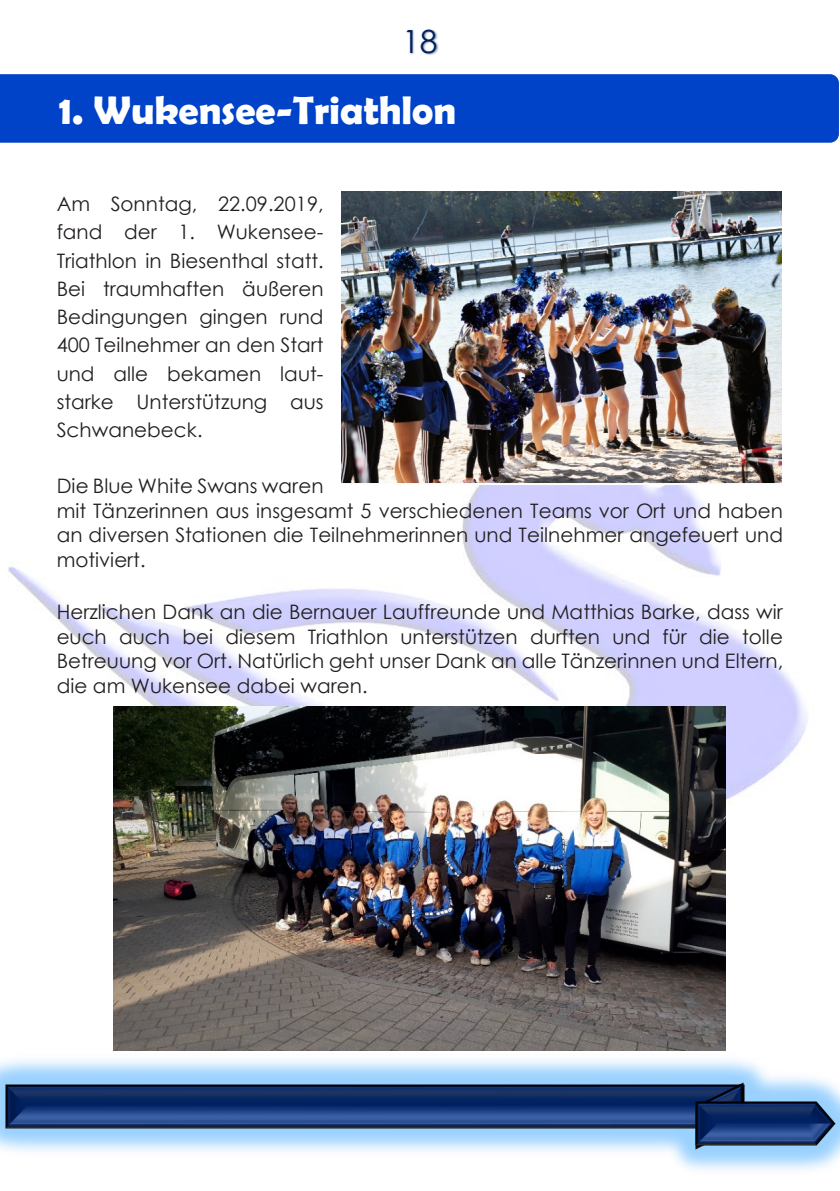
<style>
.page{position:relative;width:840px;height:1191px;background:#fff}
.page>*{position:absolute;margin:0;border:0;box-sizing:border-box;transform-origin:0 0}
.t1{font:700 40px "Berlin Sans FB Demi";color:#fff}
.t2{font:32px "Century Gothic";color:#002060}
.t3{font:20px/28.2px "Century Gothic";color:#231f20;text-align:justify}
</style>
<div class="page">
<img style="left:8px;top:191px;width:799px;height:791px">
<img style="left:0;top:1047px;width:839px;height:124px">
<img style="left:6px;top:1085px;width:738px;height:43px">
<img style="left:694px;top:1082px;width:48px;height:68px">
<img style="left:694px;top:1101px;width:140px;height:44px">
<img style="left:407px;top:29px;width:32px;height:26px">
<div style="left:0;top:74px;width:838px;height:69px;background:#0042c8"></div>
<img style="left:341px;top:192px;width:440px;height:292px">
<img style="left:114px;top:706px;width:611px;height:344px">
<p class="t2" style="left:402px;top:19px;width:37px">18</p>
<p class="t1" style="left:59px;top:87px;width:398px">1. Wukensee-Triathlon</p>
<p class="t3" style="left:57px;top:190px;width:268px">Am Sonntag, 22.09.2019, fand der 1. Wukensee-Triathlon in Biesenthal statt.<br>Bei traumhaften äußeren Bedingungen gingen rund 400 Teilnehmer an den Start und alle bekamen laut&shy;starke Unterstützung aus Schwanebeck.</p>
<p class="t3" style="left:57px;top:473px;width:727px;line-height:24.4px;text-align:left">Die Blue White Swans waren<br>mit Tänzerinnen aus insgesamt 5 verschiedenen Teams vor Ort und haben an diversen Stationen die Teilnehmerinnen und Teilnehmer angefeuert und motiviert.</p>
<p class="t3" style="left:57px;top:599px;width:727px;line-height:24.6px">Herzlichen Dank an die Bernauer Lauffreunde und Matthias Barke, dass wir euch auch bei diesem Triathlon unterstützen durften und für die tolle Betreuung vor Ort. Natürlich geht unser Dank an alle Tänzerinnen und Eltern, die am Wukensee dabei waren.</p>
</div>
